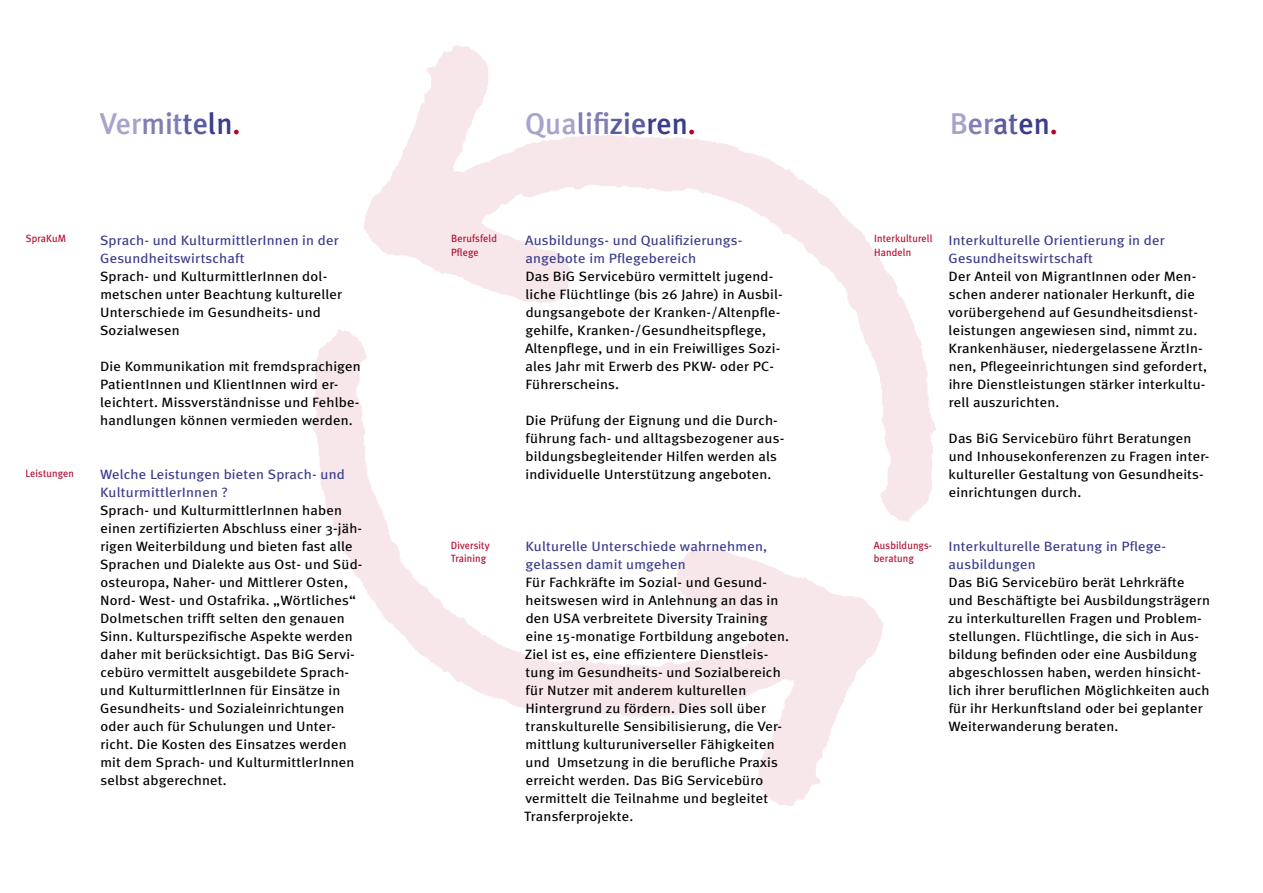
<style>
.page{position:relative;width:1263px;height:893px;background:#fff}
.page>*{position:absolute;margin:0;border:0;box-sizing:border-box;transform-origin:0 0}
.headline{font:500 30px "Meta Plus";color:#7f7eb5}
.headline-2{font:500 30px "Meta Plus";color:#a7a4cc}
.body{font:13.5px/18px "Meta Plus";letter-spacing:.01em;color:#000;scale:1.1 1}
.subline{font:13.5px/18px "Meta Plus";letter-spacing:.01em;color:#3a3d8c;scale:1.1 1}
.marginal{font:10.5px/13.5px "Meta Plus";letter-spacing:.01em;color:#b0062a}
.s1{color:#7f7eb5}
.s2{color:#5a5ca0}
.s3{color:#3a3d8c}
.s4{color:#b0062a}
.s5{color:#a7a4cc}
</style>
<div class="page">
<img style="left:311px;top:46px;width:625px;height:760px">
<p class="headline-2" style="left:100px;top:106px;width:142px">Ver<span class="s1">mit</span><span class="s2">te</span><span class="s3">ln</span><span class="s4">.</span></p>
<p class="headline" style="left:525px;top:106px;width:172px"><span class="s5">Qua</span>lifi<span class="s2">zie</span><span class="s3">ren</span><span class="s4">.</span></p>
<p class="headline" style="left:950px;top:106px;width:110px"><span class="s5">B</span>er<span class="s2">at</span><span class="s3">en</span><span class="s4">.</span></p>
<p class="marginal" style="left:451px;top:232px;width:47px">Berufsfeld<br>Pflege</p>
<p class="subline" style="left:948px;top:231px;width:198px">Interkulturelle Orientierung in der</p>
<p class="marginal" style="left:874px;top:232px;width:60px">Interkulturell<br>Handeln</p>
<p class="marginal" style="left:26px;top:232px;width:42px">SpraKuM</p>
<p class="subline" style="left:525px;top:231px;width:199px">Ausbildungs- und Qualifizierungs-</p>
<p class="subline" style="left:525px;top:249px;width:157px">angebote im Pflegebereich</p>
<p class="body" style="left:525px;top:267px;width:236px">Das BiG Servicebüro vermittelt jugend&shy;liche Flüchtlinge (bis 26 Jahre) in Ausbil&shy;dungsangebote der Kranken-/Altenpfle&shy;gehilfe, Kranken-/Gesundheitspflege, Altenpflege, und in ein Freiwilliges Sozi&shy;ales Jahr mit Erwerb des PKW- oder PC-Führerscheins.</p>
<p class="body" style="left:525px;top:411px;width:237px">Die Prüfung der Eignung und die Durch&shy;führung fach- und alltagsbezogener aus&shy;bildungsbegleitender Hilfen werden als individuelle Unterstützung angeboten.</p>
<p class="subline" style="left:100px;top:231px;width:218px">Sprach- und KulturmittlerInnen in der<br>Gesundheitswirtschaft</p>
<p class="body" style="left:100px;top:267px;width:222px">Sprach- und KulturmittlerInnen dol&shy;metschen unter Beachtung kultureller<br>Unterschiede im Gesundheits- und<br>Sozialwesen</p>
<p class="body" style="left:100px;top:357px;width:239px">Die Kommunikation mit fremdsprachigen PatientInnen und KlientInnen wird er&shy;leichtert. Missverständnisse und Fehlbe&shy;handlungen können vermieden werden.</p>
<p class="subline" style="left:948px;top:249px;width:133px">Gesundheitswirtschaft</p>
<p class="body" style="left:948px;top:267px;width:236px">Der Anteil von MigrantInnen oder Men&shy;schen anderer nationaler Herkunft, die vorübergehend auf Gesundheitsdienst&shy;leistungen angewiesen sind, nimmt zu.<br>Krankenhäuser, niedergelassene ÄrztIn&shy;nen, Pflegeeinrichtungen sind gefordert, ihre Dienstleistungen stärker interkultu&shy;rell auszurichten.</p>
<p class="body" style="left:948px;top:429px;width:239px">Das BiG Servicebüro führt Beratungen und Inhousekonferenzen zu Fragen inter&shy;kultureller Gestaltung von Gesundheits&shy;einrichtungen durch.</p>
<p class="subline" style="left:100px;top:466px;width:224px">Welche Leistungen bieten Sprach- und<br>KulturmittlerInnen ?</p>
<p class="body" style="left:100px;top:502px;width:240px">Sprach- und KulturmittlerInnen haben einen zertifizierten Abschluss einer 3-jäh&shy;rigen Weiterbildung und bieten fast alle Sprachen und Dialekte aus Ost- und Süd&shy;osteuropa, Naher- und Mittlerer Osten, Nord- West- und Ostafrika. „Wörtliches“ Dolmetschen trifft selten den genauen Sinn. Kulturspezifische Aspekte werden daher mit berücksichtigt. Das BiG Servi&shy;cebüro vermittelt ausgebildete Sprach&shy;und KulturmittlerInnen für Einsätze in Gesundheits- und Sozialeinrichtungen oder auch für Schulungen und Unter&shy;richt. Die Kosten des Einsatzes werden mit dem Sprach- und KulturmittlerInnen selbst abgerechnet.</p>
<p class="marginal" style="left:26px;top:467px;width:50px">Leistungen</p>
<p class="subline" style="left:525px;top:537px;width:221px">Kulturelle Unterschiede wahrnehmen, gelassen damit umgehen</p>
<p class="body" style="left:524px;top:573px;width:242px">Für Fachkräfte im Sozial- und Gesund&shy;heitswesen wird in Anlehnung an das in den USA verbreitete Diversity Training eine 15-monatige Fortbildung angeboten.<br>Ziel ist es, eine effizientere Dienstleis&shy;tung im Gesundheits- und Sozialbereich für Nutzer mit anderem kulturellen Hintergrund zu fördern. Dies soll über transkulturelle Sensibilisierung, die Ver&shy;mittlung kulturuniverseller Fähigkeiten und Umsetzung in die berufliche Praxis erreicht werden. Das BiG Servicebüro vermittelt die Teilnahme und begleitet Transferprojekte.</p>
<p class="subline" style="left:948px;top:537px;width:199px">Interkulturelle Beratung in Pflege-</p>
<p class="subline" style="left:949px;top:555px;width:81px">ausbildungen</p>
<p class="body" style="left:948px;top:573px;width:240px">Das BiG Servicebüro berät Lehrkräfte und Beschäftigte bei Ausbildungsträgern zu interkulturellen Fragen und Problem&shy;stellungen. Flüchtlinge, die sich in Aus&shy;bildung befinden oder eine Ausbildung abgeschlossen haben, werden hinsicht&shy;lich ihrer beruflichen Möglichkeiten auch für ihr Herkunftsland oder bei geplanter Weiterwanderung beraten.</p>
<p class="marginal" style="left:451px;top:538px;width:40px">Diversity<br>Training</p>
<p class="marginal" style="left:874px;top:538px;width:60px">Ausbildungs&shy;beratung</p>
</div>
